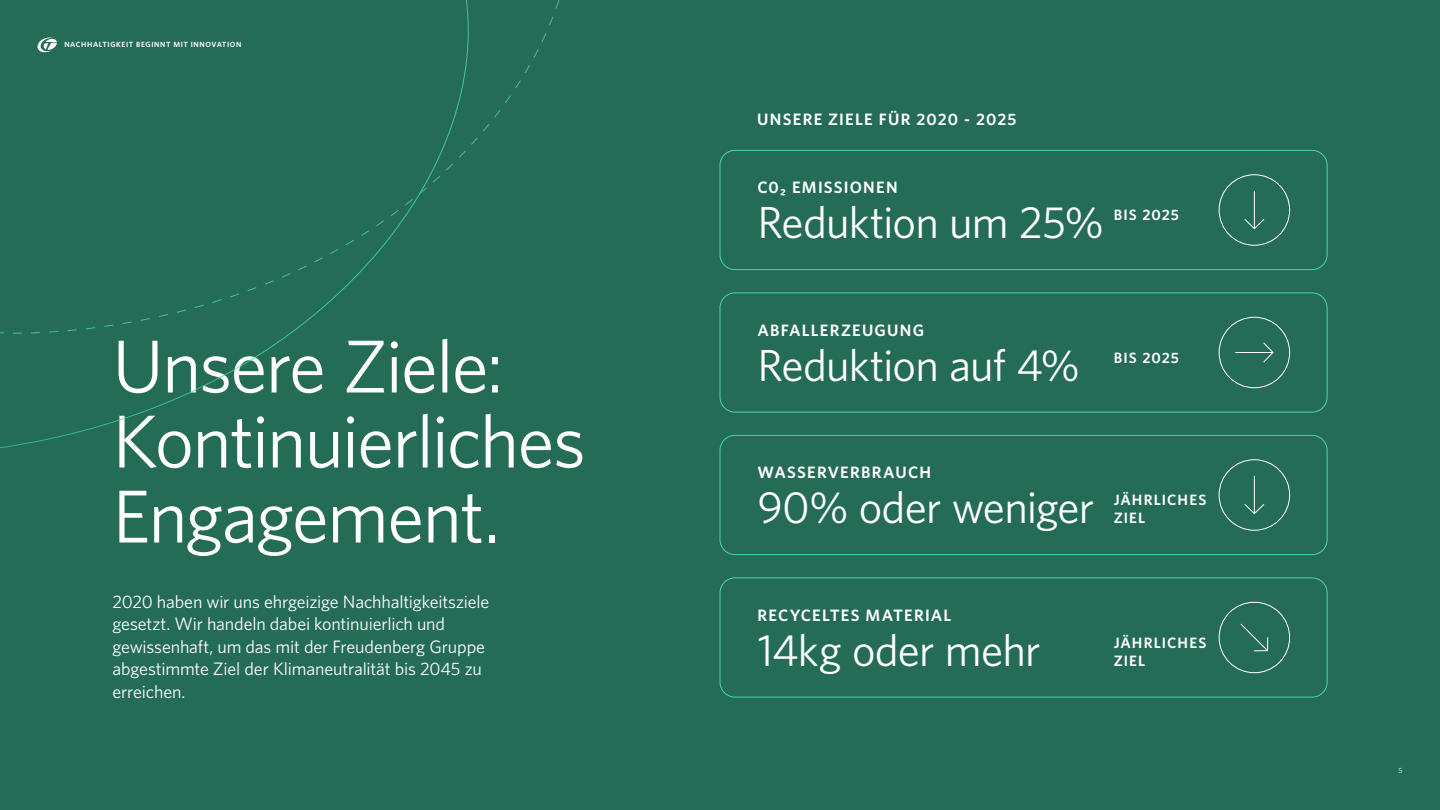
<style>
.page{position:relative;width:1440px;height:810px;background:#246c56}
.page>*{position:absolute;margin:0;border:0;box-sizing:border-box;transform-origin:0 0}
.t1{font:75px/75px "Whitney";letter-spacing:-.025em;color:#fff}
.t2{font:45px "Whitney";letter-spacing:-.02em;color:#fff}
.t3{font:18px/22.5px "Whitney";letter-spacing:-.01em;color:#fff}
.t4{font:600 16.5px "Whitney";letter-spacing:.075em;color:#fff}
.t5{font:600 15px/18px "Whitney";letter-spacing:.075em;color:#fff}
.t6{font:600 7.5px "Whitney";letter-spacing:.085em;color:#fff}
.t7{font:7.5px "Whitney";color:#fff}
</style>
<div class="page">
<svg style="left:0;top:0;width:557px;height:334px"></svg>
<div style="left:720px;top:292px;width:608px;height:120px;border:1px solid #47d7ac;border-radius:15px"></div>
<div style="left:1219px;top:317px;width:71px;height:71px;border:1px solid #fff;border-radius:50%"></div>
<hr style="left:1235px;top:352px;width:38px;height:1px;background:#fff">
<svg style="left:1263px;top:342px;width:11px;height:21px"></svg>
<div style="left:720px;top:435px;width:608px;height:120px;border:1px solid #47d7ac;border-radius:15px"></div>
<div style="left:1219px;top:459px;width:71px;height:72px;border:1px solid #fff;border-radius:50%"></div>
<hr style="left:1254px;top:476px;width:1px;height:38px;background:#fff">
<svg style="left:1244px;top:503px;width:21px;height:12px"></svg>
<div style="left:720px;top:578px;width:608px;height:120px;border:1px solid #47d7ac;border-radius:15px"></div>
<svg style="left:1218px;top:601px;width:72px;height:73px"></svg>
<div style="left:720px;top:150px;width:608px;height:120px;border:1px solid #47d7ac;border-radius:15px"></div>
<div style="left:1219px;top:174px;width:71px;height:72px;border:1px solid #fff;border-radius:50%"></div>
<hr style="left:1254px;top:191px;width:1px;height:38px;background:#fff">
<svg style="left:1244px;top:218px;width:21px;height:12px"></svg>
<p class="t6" style="left:64px;top:40px;width:178px">NACHHALTIGKEIT BEGINNT MIT INNOVATION</p>
<h1 class="t1" style="left:112px;top:327px;width:475px">Unsere Ziele:<br>Kontinuierliches<br>Engagement.</h1>
<p class="t3" style="left:112px;top:590px;width:378px">2020 haben wir uns ehrgeizige Nachhaltigkeitsziele gesetzt. Wir handeln dabei kontinuierlich und gewissenhaft, um das mit der Freudenberg Gruppe abgestimmte Ziel der Klimaneutralität bis 2045 zu erreichen.</p>
<p class="t4" style="left:757px;top:108px;width:261px">UNSERE ZIELE FÜR 2020 - 2025</p>
<p class="t4" style="left:758px;top:177px;width:23px">C0</p>
<p class="t4" style="left:780px;top:186px;width:7px">²</p>
<p class="t4" style="left:792px;top:177px;width:107px">EMISSIONEN</p>
<h2 class="t2" style="left:757px;top:193px;width:348px">Reduktion um 25%</h2>
<p class="t5" style="left:1114px;top:206px;width:67px">BIS 2025</p>
<p class="t4" style="left:758px;top:319px;width:168px">ABFALLERZEUGUNG</p>
<h2 class="t2" style="left:758px;top:335px;width:324px">Reduktion auf 4%</h2>
<p class="t5" style="left:1114px;top:348px;width:67px">BIS 2025</p>
<p class="t4" style="left:758px;top:462px;width:175px">WASSERVERBRAUCH</p>
<h2 class="t2" style="left:758px;top:478px;width:338px">90% oder weniger</h2>
<p class="t5" style="left:1114px;top:491px;width:94px">JÄHRLICHES<br>ZIEL</p>
<p class="t4" style="left:758px;top:604px;width:195px">RECYCELTES MATERIAL</p>
<h2 class="t2" style="left:758px;top:620px;width:285px">14kg oder mehr</h2>
<p class="t5" style="left:1114px;top:633px;width:94px">JÄHRLICHES<br>ZIEL</p>
<p class="t7" style="left:1398px;top:765px;width:6px">5</p>
</div>
